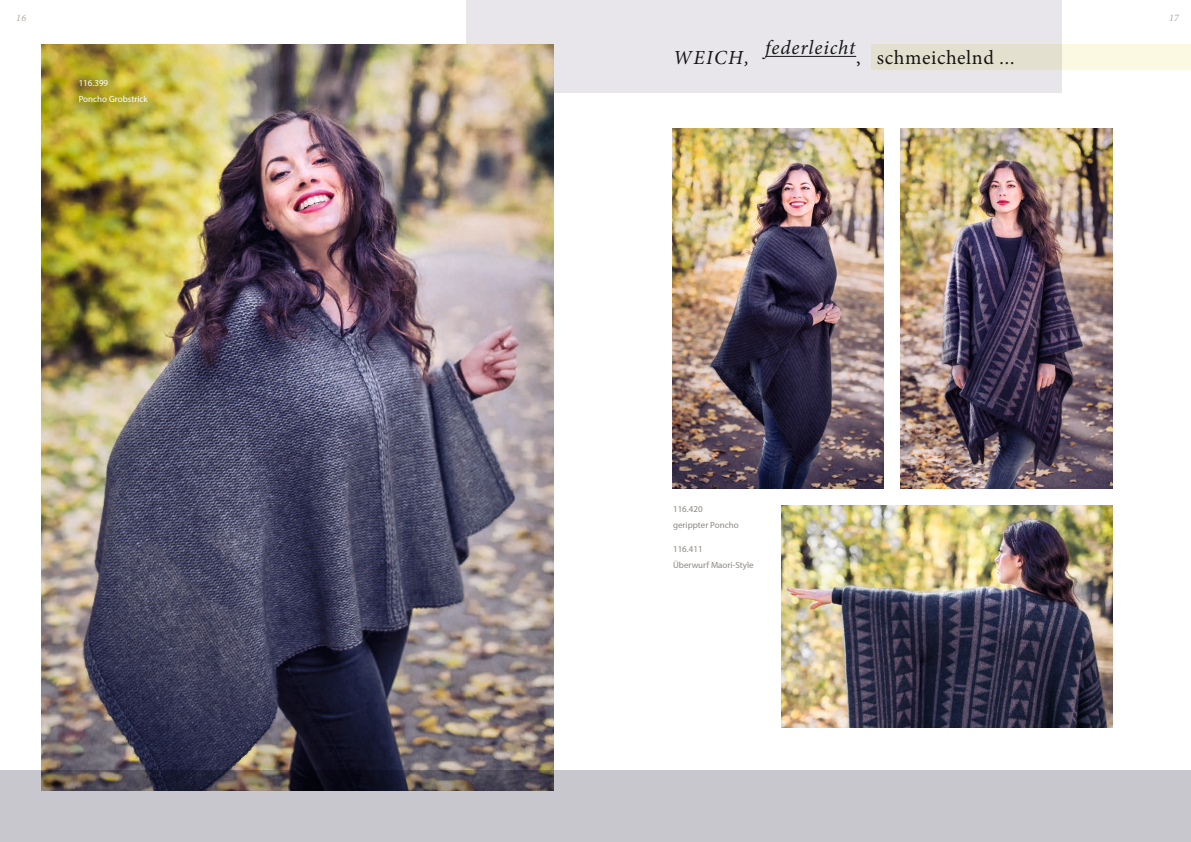
<style>
.page{position:relative;width:1191px;height:842px;background:#fff}
.page>*{position:absolute;margin:0;border:0;box-sizing:border-box;transform-origin:0 0}
.t1{font:italic 20px "Minion Pro";letter-spacing:.045em;color:#151616}
.t2{font:20px "Minion Pro";letter-spacing:.025em;color:#151616}
.t3{font:italic 10px "Minion Pro";color:#b1a2a1}
.t4{font:9px/16px "Myriad Pro";color:#8e8782}
.t5{font:9px/16px "Myriad Pro";color:#fff}
.s1{font-style:italic}
</style>
<div class="page">
<div style="left:466px;top:0;width:596px;height:93px;background:#e8e6eb"></div>
<hr style="left:765px;top:56px;width:91px;height:1px;background:#151616">
<div style="left:871px;top:45px;width:320px;height:25px;background:linear-gradient(to right,#ddd8c9,#fefce4)"></div>
<img style="left:673px;top:128px;width:211px;height:360px">
<img style="left:901px;top:128px;width:211px;height:360px">
<img style="left:781px;top:505px;width:331px;height:222px">
<img style="left:42px;top:45px;width:511px;height:725px">
<svg style="left:0;top:770px;width:1191px;height:72px;background:#b7b5bc"></svg>
<svg style="left:72px;top:73px;width:86px;height:41px;background:#b5a832"></svg>
<p class="t3" style="left:16px;top:11px;width:11px">16</p>
<p class="t3" style="left:1169px;top:11px;width:11px">17</p>
<p class="t5" style="left:79px;top:75px;width:70px">116.399<br>Poncho Grobstrick</p>
<h1 class="t1" style="left:673px;top:44px;width:77px">WEICH,</h1>
<h1 class="t1" style="left:765px;top:34px;width:91px">federleicht</h1>
<h1 class="t2" style="left:856px;top:45px;width:160px">, schmeichelnd <span class="s1">...</span></h1>
<p class="t4" style="left:673px;top:501px;width:67px">116.420 gerippter Poncho</p>
<p class="t4" style="left:673px;top:540px;width:82px">116.411<br>Überwurf Maori-Style</p>
</div>
